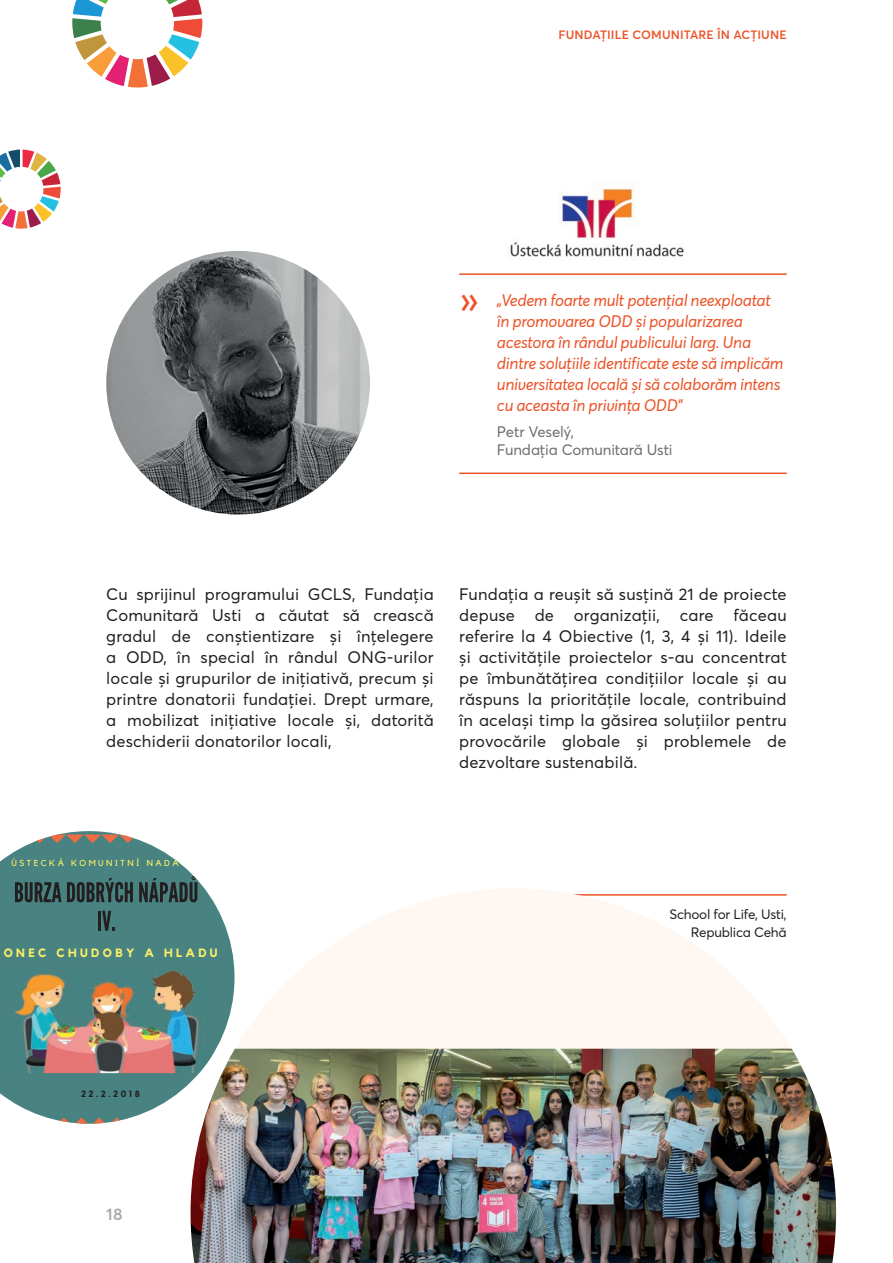
<style>
.page{position:relative;width:893px;height:1263px;background:#fff}
.page>*{position:absolute;margin:0;border:0;box-sizing:border-box;transform-origin:0 0}
.t1{font:37.5px "Meta OT";color:#ec5328}
.t2{font:16.5px/21px "Averta Std";letter-spacing:.01em;color:#231f20;text-align:justify}
.t3{font:italic 16.5px/21px "Averta Std";letter-spacing:-.02em;color:#ec5328}
.t4{font:600 16.5px "Averta Std";color:#a8a9ad}
.t5{font:15px/18px "Averta Std";letter-spacing:-.01em;color:#6c6d70}
.t6{font:13.5px/18px "Averta Std";letter-spacing:-.02em;color:#231f20;text-align:right}
.t7{font:600 12px "Averta Std";letter-spacing:.01em;color:#ec5328}
.t8{font:700 12px "Kollektif";letter-spacing:.28em;color:#f9ee68}
.t9{font:700 9px "Kollektif";letter-spacing:.28em;color:#231f20}
.t10{font:8.7px "Kollektif";letter-spacing:.28em;color:#f9ee68}
</style>
<div class="page">
<img style="left:510px;top:180px;width:174px;height:77px">
<svg style="left:235px;top:889px;width:557px;height:160px;fill:#fef7f2"></svg>
<img style="left:191px;top:1049px;width:645px;height:214px">
<img style="left:106px;top:251px;width:264px;height:263px;border-radius:132px">
<svg style="left:0;top:831px;width:235px;height:293px;fill:#488281"></svg>
<svg style="left:15px;top:878px;width:118px;height:24px;background:#365252"></svg>
<svg style="left:139px;top:876px;width:58px;height:26px;background:#375454"></svg>
<hr style="left:98px;top:911px;width:3px;height:20px;background:#231f20">
<svg style="left:102px;top:911px;width:13px;height:20px"></svg>
<svg style="left:31px;top:834px;width:116px;height:9px"></svg>
<svg style="left:47px;top:1117px;width:84px;height:7px"></svg>
<img style="left:12px;top:970px;width:199px;height:103px">
<hr style="left:459px;top:473px;width:328px;height:1px;background:#ec5328">
<hr style="left:459px;top:273px;width:328px;height:2px;background:#ec5328">
<svg style="left:72px;top:0;width:130px;height:88px"></svg>
<svg style="left:0;top:150px;width:61px;height:79px"></svg>
<p class="t7" style="left:559px;top:27px;width:230px">FUNDAȚIILE COMUNITARE ÎN ACȚIUNE</p>
<h1 class="t1" style="left:460px;top:276px;width:21px">»</h1>
<p class="t3" style="left:497px;top:290px;width:288px">„Vedem foarte mult potențial neexploatat în promovarea ODD și popularizarea acestora în rândul publicului larg. Una dintre soluțiile identificate este să implicăm universitatea locală și să colaborăm intens cu aceasta în privința ODD”</p>
<p class="t5" style="left:497px;top:422px;width:177px">Petr Veselý,<br>Fundația Comunitară Usti</p>
<p class="t2" style="left:106px;top:584px;width:329px">Cu sprijinul programului GCLS, Fundația Comunitară Usti a căutat să crească gradul de conștientizare și înțelegere a ODD, în special în rândul ONG-urilor locale și grupurilor de inițiativă, precum și printre donatorii fundației. Drept urmare, a mobilizat inițiative locale și, datorită deschiderii donatorilor locali,</p>
<p class="t2" style="left:459px;top:584px;width:329px">Fundația a reușit să susțină 21 de proiecte depuse de organizații, care făceau referire la 4 Obiective (1, 3, 4 și 11). Ideile și activitățile proiectelor s-au concentrat pe îmbunătățirea condițiilor locale și au răspuns la prioritățile locale, contribuind în același timp la găsirea soluțiilor pentru provocările globale și problemele de dezvoltare sustenabilă.</p>
<p class="t10" style="left:11px;top:857px;width:184px">ÚSTECKÁ KOMUNITNÍ NADACE</p>
<p class="t8" style="left:4px;top:946px;width:215px">ONEC CHUDOBY A HLADU</p>
<p class="t6" style="left:669px;top:905px;width:119px">School for Life, Usti,<br>Republica Cehă</p>
<p class="t9" style="left:81px;top:1089px;width:60px">22.2.2018</p>
<p class="t4" style="left:106px;top:1204px;width:18px">18</p>
</div>
